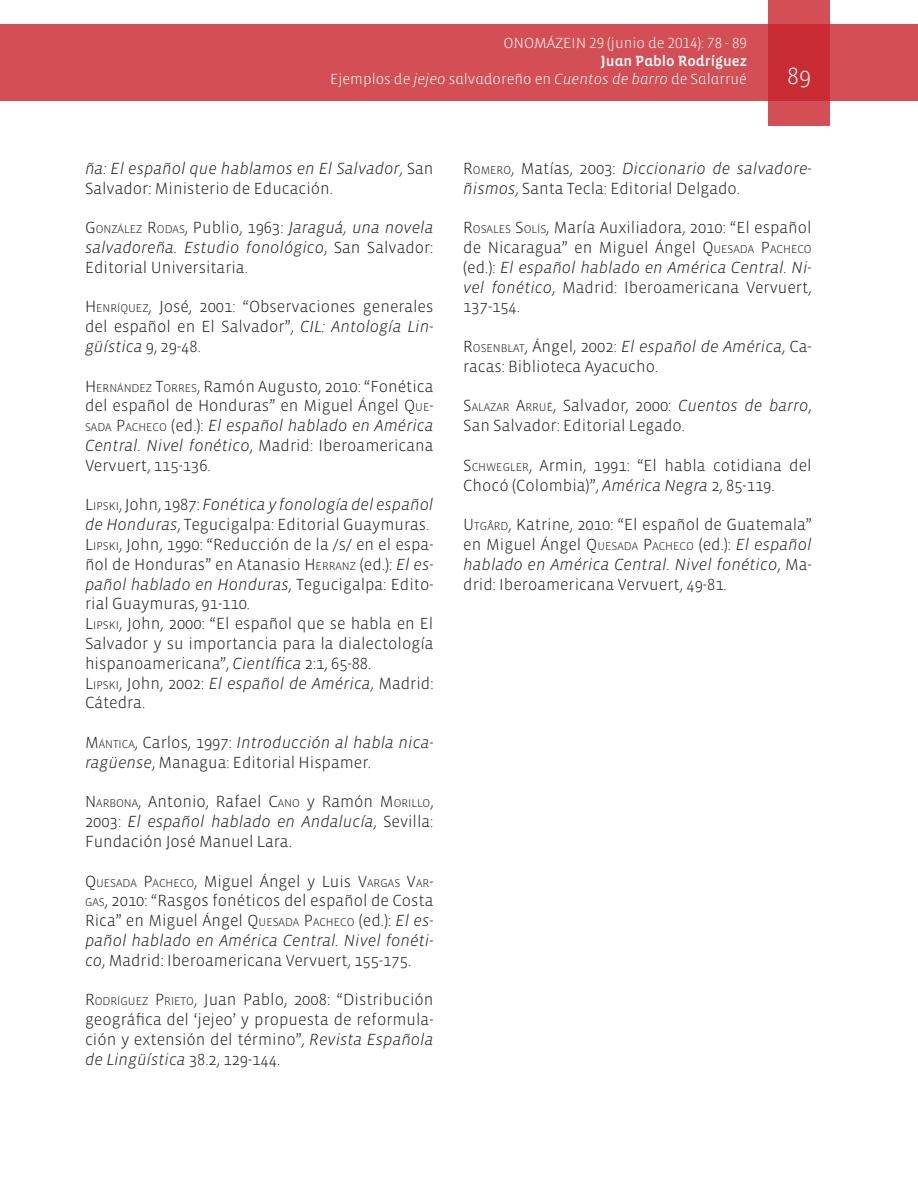
<style>
.page{position:relative;width:918px;height:1188px;background:#fff}
.page>*{position:absolute;margin:0;border:0;box-sizing:border-box;transform-origin:0 0}
.t1{font:300 24px "Vista Sans";color:#fff}
.t2{font:300 16.5px/19.8px "Vista Sans";color:#231f20;text-align:justify}
.t3{font:italic 300 16.5px/19.8px "Vista Sans";color:#231f20}
.t4{font:300 15px "Vista Sans Alt";color:#fff}
.t5{font:15px "Vista Sans Alt Med";color:#fff}
.t6{font:300 11.55px "Vista Sans";color:#231f20}
.s1{font-family:"Vista Sans Alt Light Ita";font-weight:400}
.s2{font-style:normal}
.s3{font-style:inherit}
.s4{font-size:11.55px}
.s5{font-style:italic}
.s6{font-size:16.5px}
</style>
<div class="page">
<div style="left:0;top:25px;width:918px;height:76px;background:#d34f55"></div>
<svg style="left:768px;top:0;width:62px;height:126px;background:#cd3940"></svg>
<p class="t4" style="left:503px;top:36px;width:245px">ONOMÁZEIN 29 (junio de 2014): 78 - 89</p>
<p class="t5" style="left:601px;top:54px;width:148px">Juan Pablo Rodríguez</p>
<p class="t4" style="left:330px;top:72px;width:418px">Ejemplos de <span class="s1">jejeo</span> salvadoreño en <span class="s1">Cuentos de barro</span> de Salarrué</p>
<h1 class="t1" style="left:787px;top:64px;width:25px">89</h1>
<p class="t3" style="left:85px;top:159px;width:350px">ña: El español que hablamos en El Salvador<span class="s2">, San<br>Salvador: Ministerio de Educación.</span></p>
<p class="t2" style="left:85px;top:218px;width:350px"><span class="s3">G</span> <span class="s4">ONZÁLEZ</span> <span class="s3">R</span><span class="s4">ODAS</span>, Publio, 1963: <span class="s5">Jaraguá, una novela salvadoreña. Estudio fonológico</span>, San Salvador:<br>Editorial Universitaria.</p>
<p class="t2" style="left:85px;top:297px;width:350px"><span class="s3">H</span> <span class="s4">ENRÍQUEZ</span>, José, 2001: “Observaciones generales del español en El Salvador”, <span class="s5">CIL: Antología Lin&shy;güística</span> 9, 29-48.</p>
<p class="t2" style="left:85px;top:377px;width:350px"><span class="s3">H</span> <span class="s4">ERNÁNDEZ</span> <span class="s3">T</span><span class="s4">ORRES</span>, Ramón Augusto, 2010: “Fonética del español de Honduras” en Miguel Ángel <span class="s3">Q</span><span class="s4">UE</span><span class="s3">-</span><span class="s4">SADA</span> <span class="s3">P</span><span class="s4">ACHECO</span> (ed.): <span class="s5">El español hablado en América Central. Nivel fonético</span>, Madrid: Iberoamericana Vervuert, 115-136.</p>
<p class="t2" style="left:85px;top:495px;width:350px"><span class="s3">L</span> <span class="s4">IPSKI</span>, John, 1987: <span class="s5">Fonética y fonología del español de Honduras</span>, Tegucigalpa: Editorial Guaymuras.</p>
<p class="t2" style="left:85px;top:535px;width:350px"><span class="s3">L</span><span class="s4">IPSKI</span>, John, 1990: “Reducción de la /s/ en el espa&shy;ñol de Honduras” en Atanasio <span class="s3">H</span> <span class="s4">ERRANZ</span> (ed.): <span class="s5">El es&shy;pañol hablado en Honduras</span>, Tegucigalpa: Edito&shy;rial Guaymuras, 91-110.</p>
<p class="t2" style="left:85px;top:614px;width:350px"><span class="s3">L</span><span class="s4">IPSKI</span>, John, 2000: “El español que se habla en El Salvador y su importancia para la dialectología hispanoamericana”, <span class="s5">Científica</span> 2:1, 65-88.</p>
<p class="t2" style="left:85px;top:674px;width:350px"><span class="s3">L</span> <span class="s4">IPSKI</span>, John, 2002: <span class="s5">El español de América</span>, Madrid:<br>Cátedra.</p>
<p class="t2" style="left:85px;top:733px;width:350px"><span class="s3">M</span><span class="s4">ÁNTICA</span>, Carlos, 1997: <span class="s5">Introducción al habla nica&shy;ragüense</span>, Managua: Editorial Hispamer.</p>
<p class="t2" style="left:85px;top:792px;width:350px"><span class="s3">N</span> <span class="s4">ARBONA</span>, Antonio, Rafael <span class="s3">C</span><span class="s4">ANO</span> y Ramón <span class="s3">M</span> <span class="s4">ORILLO</span>, 2003: <span class="s5">El español hablado en Andalucía</span>, Sevilla:<br>Fundación José Manuel Lara.</p>
<p class="t6" style="left:85px;top:877px;width:350px"><span class="s6">Q</span>UESADA <span class="s6">P</span>ACHECO<span class="s6">, Miguel Ángel y Luis</span> <span class="s6">V</span>ARGAS <span class="s6">V</span>AR<span class="s6">-</span></p>
<p class="t2" style="left:85px;top:891px;width:350px"><span class="s4">GAS</span>, 2010: “Rasgos fonéticos del español de Costa Rica” en Miguel Ángel <span class="s3">Q</span><span class="s4">UESADA</span> <span class="s3">P</span><span class="s4">ACHECO</span> (ed.): <span class="s5">El es&shy;pañol hablado en América Central. Nivel fonéti&shy;co</span>, Madrid: Iberoamericana Vervuert, 155-175.</p>
<p class="t2" style="left:85px;top:990px;width:350px"><span class="s3">R</span><span class="s4">ODRÍGUEZ</span> <span class="s3">P</span> <span class="s4">RIETO</span>, Juan Pablo, 2008: “Distribución geográfica del ‘jejeo’ y propuesta de reformula&shy;ción y extensión del término”, <span class="s5">Revista Española de Lingüística</span> 38.2, 129-144.</p>
<p class="t2" style="left:463px;top:159px;width:350px"><span class="s3">R</span> <span class="s4">OMERO</span>, Matías, 2003: <span class="s5">Diccionario de salvadore&shy;ñismos</span>, Santa Tecla: Editorial Delgado.</p>
<p class="t2" style="left:463px;top:218px;width:350px"><span class="s3">R</span><span class="s4">OSALES</span> <span class="s3">S</span><span class="s4">OLÍS</span>, María Auxiliadora, 2010: “El español de Nicaragua” en Miguel Ángel <span class="s3">Q</span><span class="s4">UESADA</span> <span class="s3">P</span><span class="s4">ACHECO </span>(ed.): <span class="s5">El español hablado en América Central. Ni&shy;vel fonético</span>, Madrid: Iberoamericana Vervuert, 137-154.</p>
<p class="t2" style="left:463px;top:337px;width:350px"><span class="s3">R</span><span class="s4">OSENBLAT</span>, Ángel, 2002: <span class="s5">El español de América</span>, Ca&shy;racas: Biblioteca Ayacucho.</p>
<p class="t2" style="left:463px;top:396px;width:350px"><span class="s3">S</span><span class="s4">ALAZAR</span> <span class="s3">A</span><span class="s4">RRUÉ</span>, Salvador, 2000: <span class="s5">Cuentos de barro</span>,<br>San Salvador: Editorial Legado.</p>
<p class="t2" style="left:463px;top:456px;width:350px"><span class="s3">S</span><span class="s4">CHWEGLER</span>, Armin, 1991: “El habla cotidiana del<br>Chocó (Colombia)”, <span class="s5">América Negra</span> 2, 85-119.</p>
<p class="t2" style="left:463px;top:515px;width:350px"><span class="s3">U</span> <span class="s4">TGÅRD</span>, Katrine, 2010: “El español de Guatemala” en Miguel Ángel <span class="s3">Q</span><span class="s4">UESADA</span> <span class="s3">P</span><span class="s4">ACHECO</span> (ed.): <span class="s5">El español hablado en América Central. Nivel fonético</span>, Ma&shy;drid: Iberoamericana Vervuert, 49-81.</p>
</div>
